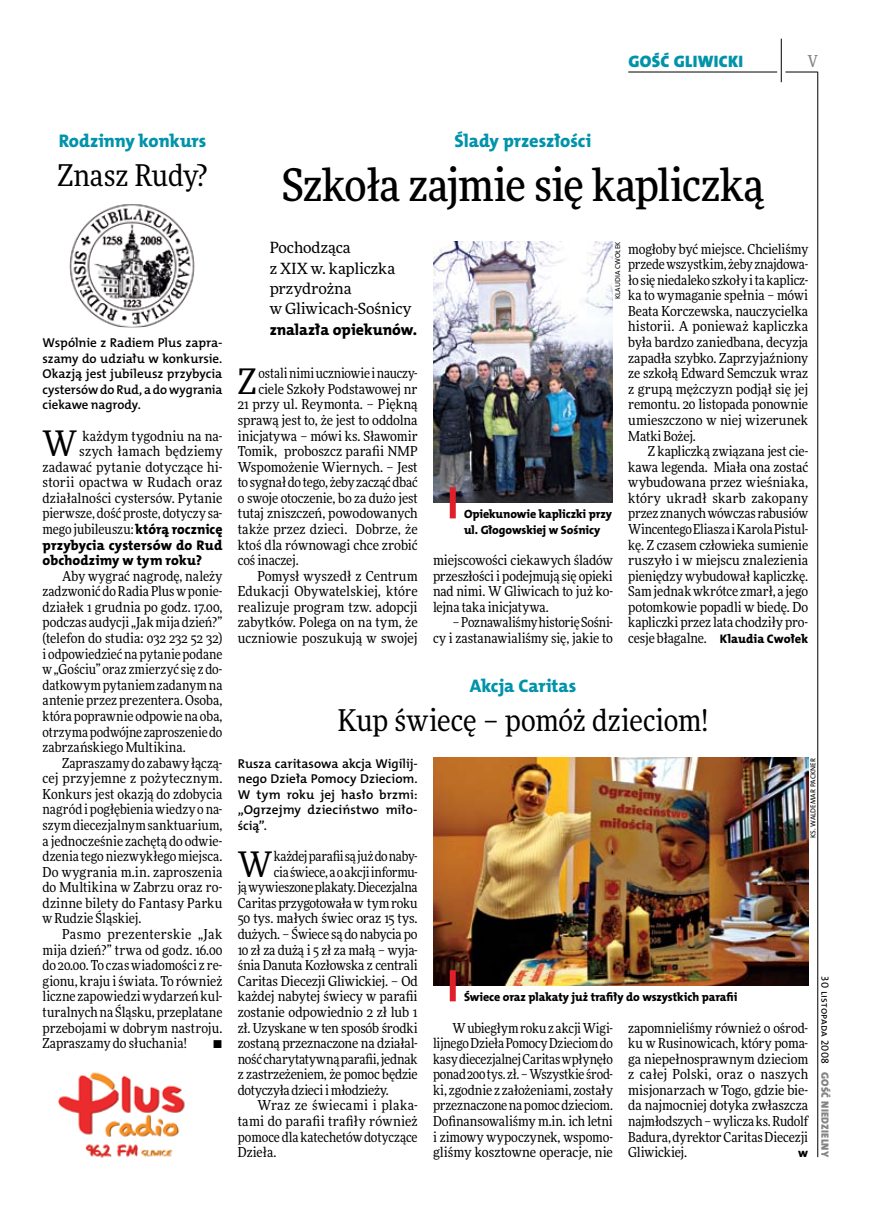
<style>
.page{position:relative;width:872px;height:1221px;background:#fff}
.page>*{position:absolute;margin:0;border:0;box-sizing:border-box;transform-origin:0 0}
.t1{font:500 45px "Freeday Narrow";letter-spacing:-.02em;color:#000}
.t2{font:35.25px "Freeday Narrow News";color:#000}
.t3{font:30px "Freeday Narrow News";letter-spacing:.005em;color:#000}
.t4{font:18.3px "The Mix HP8 Ex Bld";color:#0093aa}
.t5{font:16.65px "The Mix HP9 Blk";letter-spacing:.02em;color:#0093aa}
.t6{font:500 16.5px "Freeday Narrow";color:#858486;scale:.9 1}
.t7{font:15.75px "The Mix HP8 Ex Bld";letter-spacing:-.005em;color:#000}
.t8{font:15.45px/20.4px "Freeday News";letter-spacing:-.005em;color:#000}
.t9{font:13.95px/15.6px "The Mix HP8 Ex Bld";letter-spacing:.01em;color:#000}
.t10{font:13.8px/15.6px "Freeday Narrow News";letter-spacing:-.005em;color:#000;text-align:justify}
.t11{font:13.8px "Freeday Narrow News";letter-spacing:.02em;color:#000}
.t12{font:13.8px "Freeday Narrow News";letter-spacing:.015em;color:#000}
.t13{font:13.8px "Freeday Narrow News";letter-spacing:.025em;color:#000}
.t14{font:12.9px/15.6px "The Mix HP6 Se Bld";color:#000;text-align:justify}
.t15{font:12.45px "The Mix HP8 Ex Bld";color:#000}
.t16{font:12px/15.6px "The Mix HP8 Ex Bld";letter-spacing:-.005em;color:#000}
.t17{font:10.5px "The Mix HP5 Plain";letter-spacing:.015em;color:#000}
.t18{font:10.5px "The Mix HP9 Blk";letter-spacing:.025em;color:#858486}
.t19{font:7.2px "The Mix HP5 Plain";letter-spacing:.01em;color:#000}
.s1{font-family:"The Mix HP8 Ex Bld";font-size:13.95px}
.s2{font-family:"The Mix HP8 Ex Bld";font-size:12.45px}
</style>
<div class="page">
<hr style="left:817px;top:72px;width:1px;height:1084px;background:#000">
<hr style="left:781px;top:39px;width:1px;height:43px;background:#000">
<hr style="left:785px;top:72px;width:32px;height:1px;background:#000">
<hr style="left:628px;top:72px;width:149px;height:1px;background:#000">
<img style="left:58px;top:1072px;width:127px;height:86px">
<img style="left:433px;top:757px;width:375px;height:228px">
<img style="left:433px;top:242px;width:180px;height:261px">
<div style="left:450px;top:487px;width:6px;height:31px;background:#df1f2a"></div>
<div style="left:450px;top:970px;width:6px;height:31px;background:#df1f2a"></div>
<img style="left:69px;top:204px;width:126px;height:123px">
<p class="t5" style="left:628px;top:50px;width:116px">GOŚĆ GLIWICKI</p>
<p class="t6" style="left:807px;top:50px;width:13px">V</p>
<h3 class="t4" style="left:59px;top:129px;width:149px">Rodzinny konkurs</h3>
<h3 class="t3" style="left:58px;top:156px;width:151px">Znasz Rudy?</h3>
<p class="t14" style="left:43px;top:335px;width:181px">Wspólnie z Radiem Plus zapra&shy;szamy do udziału w konkursie.<br>Okazją jest jubileusz przybycia cystersów do Rud, ado wygrania ciekawe nagrody.</p>
<h2 class="t2" style="left:43px;top:422px;width:36px">W</h2>
<p class="t10" style="left:43px;top:427px;width:181px;text-align:right">każdym tygodniu na na-<br>szych łamach będziemy zadawać pytanie dotyczące hi&shy;storii opactwa w Rudach oraz działalności cystersów. Pytanie pierwsze, dość proste, dotyczy sa&shy;mego jubileuszu: <span class="s1">którą rocznicę</span></p>
<p class="t9" style="left:43px;top:537px;width:181px">przybycia cystersów do Rud obchodzimy w tym roku?</p>
<p class="t10" style="left:43px;top:568px;width:181px;text-indent:20px">Aby wygrać nagrodę, należy zadzwonić do Radia Plus wponie&shy;działek 1 grudnia po godz. 17.00, podczas audycji „Jak mija dzień?” (telefon do studia: 032 232 52 32) i odpowiedzieć na pytanie podane w„Gościu” oraz zmierzyć się z do&shy;datkowym pytaniem zadanym na antenie przez prezentera. Osoba, która poprawnie odpowie na oba, otrzyma podwójne zaproszenie do zabrzańskiego Multikina.</p>
<p class="t10" style="left:43px;top:754px;width:181px;text-indent:20px">Zapraszamy do zabawy łączą&shy;cej przyjemne z pożytecznym.<br>Konkurs jest okazją do zdobycia nagród i pogłębienia wiedzy o na&shy;szym diecezjalnym sanktuarium, a jednocześnie zachętą do odwie&shy;dzenia tego niezwykłego miejsca.<br>Do wygrania m.in. zaproszenia do Multikina w Zabrzu oraz ro&shy;dzinne bilety do Fantasy Parku w Rudzie Śląskiej.</p>
<p class="t10" style="left:43px;top:926px;width:181px;text-indent:20px">Pasmo prezenterskie „Jak mija dzień?” trwa od godz. 16.00 do 20.00. To czas wiadomości z re&shy;gionu, kraju i świata. To również liczne zapowiedzi wydarzeń kul&shy;turalnych na Śląsku, przeplatane przebojami w dobrym nastroju.<br>Zapraszamy do słuchania!</p>
<p class="t10" style="left:213px;top:1035px;width:11px">•</p>
<h3 class="t4" style="left:454px;top:129px;width:138px">Ślady przeszłości</h3>
<h1 class="t1" style="left:282px;top:157px;width:484px">Szkoła zajmie się kapliczką</h1>
<p class="t8" style="left:270px;top:237px;width:143px">Pochodząca<br>z XIX w. kapliczka przydrożna<br>w Gliwicach-Sośnicy</p>
<p class="t7" style="left:270px;top:319px;width:149px">znalazła opiekunów.</p>
<h2 class="t2" style="left:238px;top:359px;width:20px">Z</h2>
<p class="t10" style="left:258px;top:365px;width:161px">ostali nimi uczniowie inauczy-</p>
<p class="t10" style="left:258px;top:381px;width:161px">ciele Szkoły Podstawowej nr</p>
<p class="t10" style="left:238px;top:396px;width:181px">21 przy ul. Reymonta. – Piękną</p>
<p class="t10" style="left:238px;top:412px;width:181px">sprawą jest to, że jest to oddolna</p>
<p class="t10" style="left:238px;top:427px;width:181px">inicjatywa – mówi ks. Sławomir</p>
<p class="t12" style="left:238px;top:442px;width:181px">Tomik, proboszcz parafii NMP</p>
<p class="t10" style="left:238px;top:459px;width:181px">Wspomożenie Wiernych. – Jest</p>
<p class="t10" style="left:238px;top:474px;width:181px">to sygnał do tego, żeby zacząć dbać</p>
<p class="t10" style="left:238px;top:490px;width:181px">o swoje otoczenie, bo za dużo jest</p>
<p class="t10" style="left:238px;top:505px;width:181px">tutaj zniszczeń, powodowanych</p>
<p class="t10" style="left:238px;top:521px;width:181px">także przez dzieci. Dobrze, że</p>
<p class="t10" style="left:238px;top:536px;width:181px">ktoś dla równowagi chce zrobić</p>
<p class="t10" style="left:238px;top:552px;width:62px">coś inaczej.</p>
<p class="t10" style="left:257px;top:568px;width:162px">Pomysł wyszedł z Centrum</p>
<p class="t10" style="left:238px;top:583px;width:181px">Edukacji Obywatelskiej, które</p>
<p class="t10" style="left:238px;top:599px;width:181px">realizuje program tzw. adopcji</p>
<p class="t10" style="left:238px;top:614px;width:181px">zabytków. Polega on na tym, że</p>
<p class="t10" style="left:238px;top:630px;width:181px">uczniowie poszukują w swojej</p>
<p class="t19" style="left:613px;top:299px;width:58px;rotate:-90deg">Klaudia Cwołek</p>
<p class="t10" style="left:628px;top:241px;width:181px">mogłoby być miejsce. Chcieliśmy przede wszystkim, żeby znajdowa&shy;ło się niedaleko szkoły ita kaplicz&shy;ka to wymaganie spełnia – mówi Beata Korczewska, nauczycielka historii. A ponieważ kapliczka była bardzo zaniedbana, decyzja zapadła szybko. Zaprzyjaźniony ze szkołą Edward Semczuk wraz z grupą mężczyzn podjął się jej remontu. 20 listopada ponownie umieszczono w niej wizerunek Matki Bożej.</p>
<p class="t10" style="left:628px;top:443px;width:182px;text-indent:20px">Z kapliczką związana jest cie&shy;kawa legenda. Miała ona zostać wybudowana przez wieśniaka, który ukradł skarb zakopany przez znanych wówczas rabusiów Wincentego Eliasza iKarola Pistul&shy;kę. Z czasem człowieka sumienie ruszyło i w miejscu znalezienia pieniędzy wybudował kapliczkę.<br>Sam jednak wkrótce zmarł, a jego potomkowie popadli w biedę. Do kapliczki przez lata chodziły pro&shy;cesje błagalne. <span class="s2">Klaudia Cwołek</span></p>
<p class="t16" style="left:464px;top:506px;width:150px">Opiekunowie kapliczki przy ul. Głogowskiej w Sośnicy</p>
<p class="t10" style="left:433px;top:552px;width:182px">miejscowości ciekawych śladów przeszłości i podejmują się opieki nad nimi. W Gliwicach to już ko&shy;lejna taka inicjatywa.</p>
<p class="t10" style="left:433px;top:614px;width:181px;text-align:right">– Poznawaliśmy historię Sośni-<br>cy i zastanawialiśmy się, jakie to</p>
<h3 class="t4" style="left:470px;top:674px;width:108px">Akcja Caritas</h3>
<h3 class="t3" style="left:338px;top:701px;width:371px">Kup świecę – pomóż dzieciom!</h3>
<p class="t14" style="left:238px;top:755px;width:181px">Rusza caritasowa akcja Wigilij&shy;nego Dzieła Pomocy Dzieciom.<br>W tym roku jej hasło brzmi: „Ogrzejmy dzieciństwo miło&shy;ścią”.</p>
<h2 class="t2" style="left:238px;top:842px;width:36px">W</h2>
<p class="t10" style="left:274px;top:848px;width:145px">każdej parafii są już do naby-</p>
<p class="t10" style="left:274px;top:863px;width:145px">cia świece, aoakcji informu-</p>
<p class="t10" style="left:238px;top:879px;width:181px">ją wywieszone plakaty. Diecezjalna</p>
<p class="t10" style="left:238px;top:895px;width:181px">Caritas przygotowała w tym roku</p>
<p class="t10" style="left:238px;top:910px;width:181px">50 tys. małych świec oraz 15 tys.</p>
<p class="t10" style="left:238px;top:926px;width:181px">dużych. – Świece są do nabycia po</p>
<p class="t10" style="left:238px;top:941px;width:181px">10 zł za dużą i 5 zł za małą – wyja-</p>
<p class="t10" style="left:238px;top:957px;width:181px">śnia Danuta Kozłowska z centrali</p>
<p class="t10" style="left:238px;top:972px;width:181px">Caritas Diecezji Gliwickiej. – Od</p>
<p class="t10" style="left:238px;top:988px;width:181px">każdej nabytej świecy w parafii</p>
<p class="t10" style="left:238px;top:1004px;width:181px">zostanie odpowiednio 2 zł lub 1</p>
<p class="t10" style="left:238px;top:1019px;width:181px">zł. Uzyskane w ten sposób środki</p>
<p class="t10" style="left:238px;top:1035px;width:181px">zostaną przeznaczone na działal-</p>
<p class="t10" style="left:238px;top:1050px;width:181px">ność charytatywną parafii, jednak</p>
<p class="t10" style="left:238px;top:1066px;width:181px">z zastrzeżeniem, że pomoc będzie</p>
<p class="t10" style="left:238px;top:1081px;width:153px">dotyczyła dzieci imłodzieży.</p>
<p class="t13" style="left:257px;top:1096px;width:162px">Wraz ze świecami i plaka-</p>
<p class="t11" style="left:238px;top:1112px;width:181px">tami do parafii trafiły również</p>
<p class="t10" style="left:238px;top:1128px;width:181px">pomoce dla katechetów dotyczące</p>
<p class="t10" style="left:238px;top:1144px;width:40px">Dzieła.</p>
<p class="t19" style="left:808px;top:838px;width:81px;rotate:-90deg">ks. Waldemar Packner</p>
<p class="t16" style="left:464px;top:989px;width:274px">Świece oraz plakaty już trafiły do wszystkich parafii</p>
<p class="t10" style="left:433px;top:1019px;width:181px;text-indent:20px">Wubiegłym roku z akcji Wigi&shy;lijnego Dzieła Pomocy Dzieciom do kasy diecezjalnej Caritas wpłynęło ponad 200 tys. zł. – Wszystkie środ&shy;ki, zgodnie z założeniami, zostały przeznaczone na pomoc dzieciom.<br>Dofinansowaliśmy m.in. ich letni i zimowy wypoczynek, wspomo&shy;gliśmy kosztowne operacje, nie</p>
<p class="t10" style="left:628px;top:1019px;width:181px">zapomnieliśmy również o ośrod&shy;ku w Rusinowicach, który poma&shy;ga niepełnosprawnym dzieciom z całej Polski, oraz o naszych misjonarzach w Togo, gdzie bie&shy;da najmocniej dotyka zwłaszcza najmłodszych – wylicza ks. Rudolf Badura, dyrektor Caritas Diecezji Gliwickiej.</p>
<p class="t15" style="left:798px;top:1144px;width:11px">w</p>
<p class="t17" style="left:832px;top:976px;width:89px;rotate:90deg">30 listopada 2008</p>
<p class="t18" style="left:832px;top:1071px;width:87px;rotate:90deg">GOŚĆ NIEDZIELNY</p>
</div>
